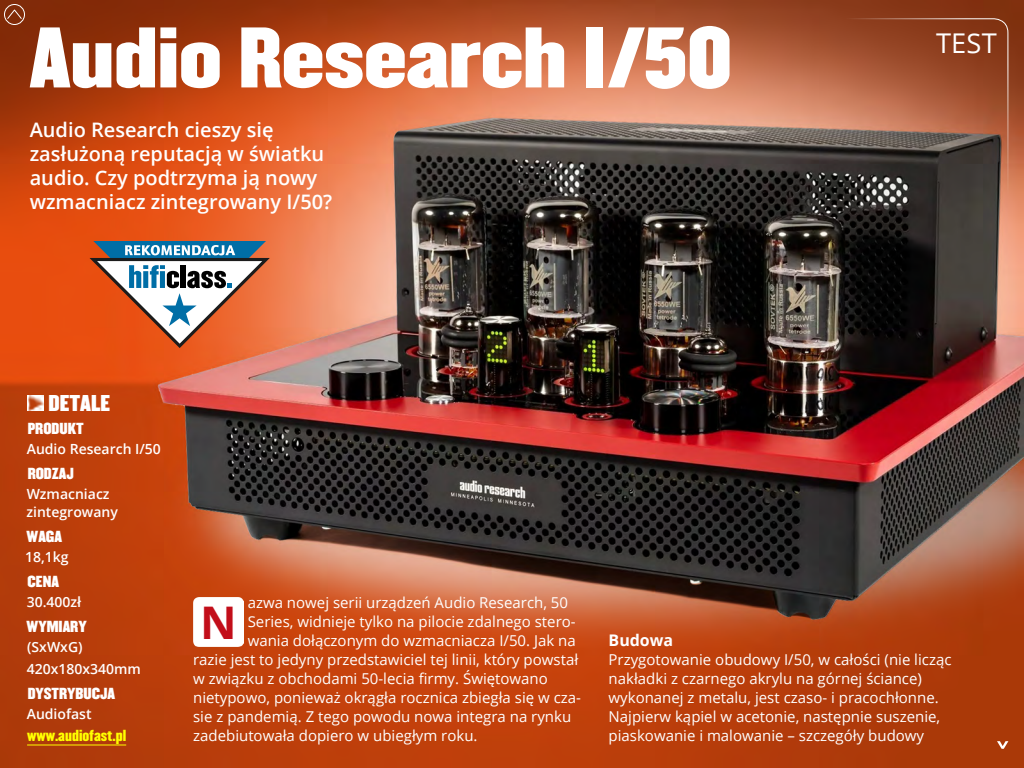
<style>
.page{position:relative;width:1024px;height:768px;background:#fff}
.page>*{position:absolute;margin:0;border:0;box-sizing:border-box;transform-origin:0 0}
.t1{font:75px "Champion Middleweight";color:#fff}
.t2{font:700 45px "Open Sans";color:#c20e1a}
.t3{font:27.2px "Open Sans";color:#fff}
.t4{font:600 20px/24px "Open Sans";color:#fff}
.t5{font:20px "Champion Middleweight";color:#fff}
.t6{font:700 16px "Open Sans";color:#fff}
.t7{font:15px/19px "Open Sans";color:#fff}
.t8{font:600 14px/18px "Open Sans";color:#fff}
.t9{font:14px "Champion Middleweight";color:#fff}
.t10{font:14px "Champion Welterweight";color:#ff0}
</style>
<div class="page">
<img style="left:0;top:0;width:1024px;height:768px">
<hr style="left:27px;top:745px;width:99px;height:1px;background:#ff0">
<img style="left:27px;top:395px;width:17px;height:16px">
<svg style="left:997px;top:741px;width:11px;height:8px"></svg>
<img style="left:193px;top:597px;width:51px;height:50px">
<svg style="left:90px;top:241px;width:180px;height:107px"></svg>
<div style="left:4px;top:4px;width:21px;height:21px;border:1px solid #fff;border-radius:50%"></div>
<svg style="left:6px;top:9px;width:17px;height:11px"></svg>
<svg style="left:803px;top:18px;width:206px;height:188px;background:#83513b"></svg>
<h1 class="t1" style="left:30px;top:-4px;width:704px">Audio Research I/50</h1>
<h3 class="t4" style="left:30px;top:118px;width:304px">Audio Research cieszy się zasłużoną reputacją w światku audio. Czy podtrzyma ją nowy wzmacniacz zintegrowany I/50?</h3>
<h3 class="t3" style="left:936px;top:24px;width:62px">TEST</h3>
<h3 class="t5" style="left:48px;top:387px;width:63px">DETALE</h3>
<p class="t9" style="left:28px;top:417px;width:57px">PRODUKT</p>
<p class="t8" style="left:27px;top:440px;width:136px">Audio Research I/50</p>
<p class="t9" style="left:28px;top:462px;width:48px">RODZAJ</p>
<p class="t8" style="left:26px;top:485px;width:93px">Wzmacniacz zintegrowany</p>
<p class="t9" style="left:27px;top:525px;width:37px">WAGA</p>
<p class="t8" style="left:25px;top:548px;width:45px">18,1kg</p>
<p class="t9" style="left:28px;top:570px;width:33px">CENA</p>
<p class="t8" style="left:27px;top:593px;width:56px">30.400zł</p>
<p class="t9" style="left:27px;top:615px;width:62px">WYMIARY</p>
<p class="t8" style="left:27px;top:636px;width:116px;line-height:22px">(SxWxG)<br>420x180x340mm</p>
<p class="t9" style="left:28px;top:682px;width:89px">DYSTRYBUCJA</p>
<p class="t8" style="left:27px;top:705px;width:66px">Audiofast</p>
<p class="t10" style="left:27px;top:724px;width:101px">www.audiofast.pl</p>
<p class="t7" style="left:248px;top:593px;width:322px">azwa nowej serii urządzeń Audio Research, 50</p>
<p class="t7" style="left:248px;top:612px;width:329px">Series, widnieje tylko na pilocie zdalnego stero-</p>
<p class="t7" style="left:248px;top:631px;width:330px">wania dołączonym do wzmacniacza I/50. Jak na</p>
<p class="t7" style="left:193px;top:650px;width:387px">razie jest to jedyny przedstawiciel tej linii, który powstał</p>
<p class="t7" style="left:193px;top:669px;width:356px">w związku z obchodami 50-lecia firmy. Świętowano</p>
<p class="t7" style="left:193px;top:688px;width:389px">nietypowo, ponieważ okrągła rocznica zbiegła się w cza-</p>
<p class="t7" style="left:193px;top:707px;width:380px">sie z pandemią. Z tego powodu nowa integra na rynku</p>
<p class="t7" style="left:193px;top:726px;width:286px">zadebiutowała dopiero w ubiegłym roku.</p>
<h2 class="t2" style="left:200px;top:591px;width:38px">N</h2>
<p class="t6" style="left:609px;top:629px;width:66px">Budowa</p>
<p class="t7" style="left:609px;top:650px;width:344px">Przygotowanie obudowy I/50, w całości (nie licząc nakładki z czarnego akrylu na górnej ściance) wykonanej z metalu, jest czaso- i pracochłonne.<br>Najpierw kąpiel w acetonie, następnie suszenie, piaskowanie i malowanie – szczegóły budowy</p>
</div>
